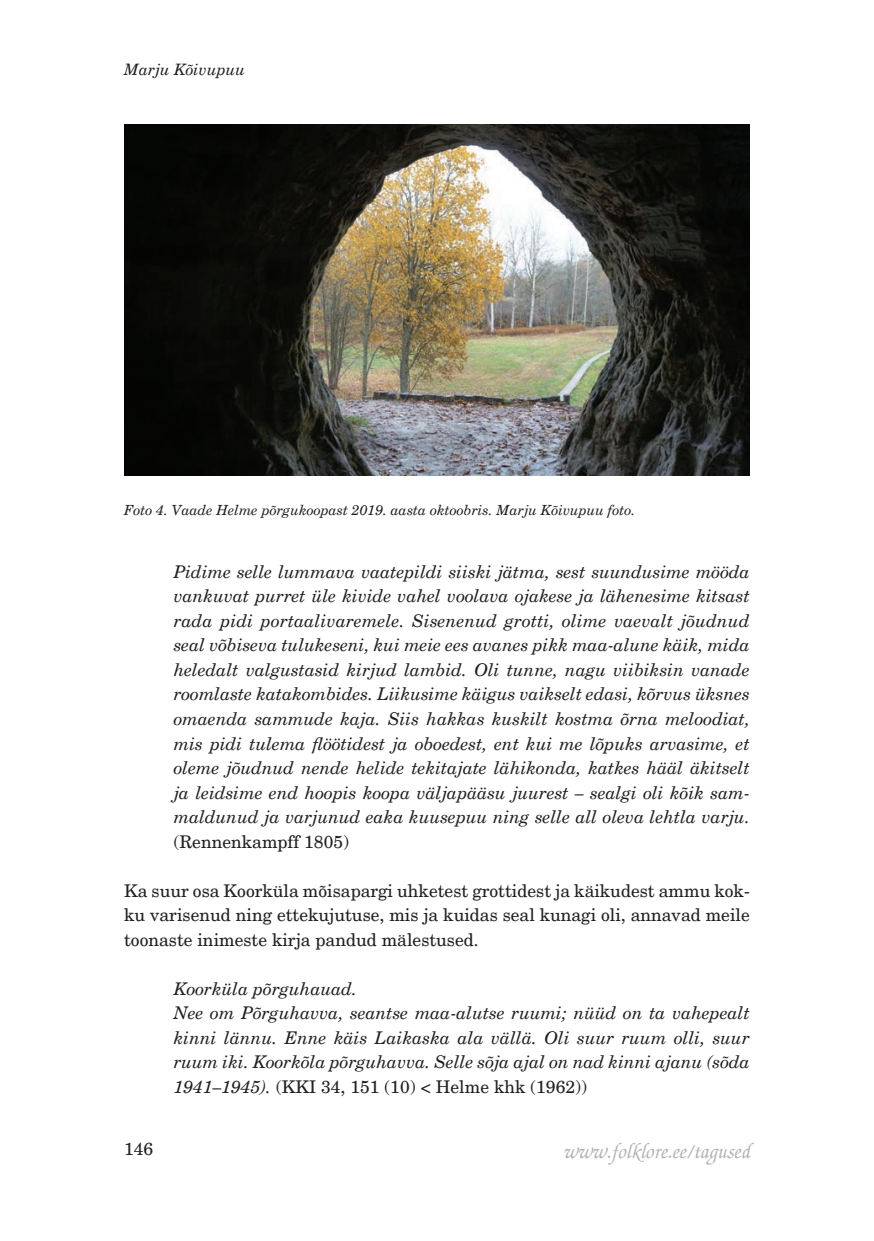
<style>
.page{position:relative;width:874px;height:1241px;background:#fff}
.page>*{position:absolute;margin:0;border:0;box-sizing:border-box;transform-origin:0 0}
.t1{font:italic 500 21px "Zapf Chancery";color:#b2b3b7}
.t2{font:italic 17.5px/24.5px "New Century Schlbk";color:#231f20;text-align:justify}
.t3{font:17.5px/24.5px "New Century Schlbk";color:#231f20;text-align:justify}
.t4{font:italic 15.75px "New Century Schlbk";color:#231f20}
.t5{font:italic 14px "New Century Schlbk";color:#231f20}
.s1{font-style:normal}
</style>
<div class="page">
<img style="left:124px;top:124px;width:625px;height:351px">
<p class="t4" style="left:124px;top:59px;width:122px">Marju Kõivupuu</p>
<p class="t5" style="left:124px;top:501px;width:512px">Foto 4. Vaade Helme põrgukoopast 2019. aasta oktoobris. Marju Kõivupuu foto.</p>
<p class="t2" style="left:174px;top:559px;width:577px">Pidime selle lummava vaatepildi siiski jätma, sest suundusime mööda vankuvat purret üle kivide vahel voolava ojakese ja lähenesime kitsast rada pidi portaalivaremele. Sisenenud grotti, olime vaevalt jõudnud seal võbiseva tulukeseni, kui meie ees avanes pikk maa-alune käik, mida heledalt valgustasid kirjud lambid. Oli tunne, nagu viibiksin vanade roomlaste katakombides. Liikusime käigus vaikselt edasi, kõrvus üksnes omaenda sammude kaja. Siis hakkas kuskilt kostma õrna meloodiat, mis pidi tulema flöötidest ja oboedest, ent kui me lõpuks arvasime, et oleme jõudnud nende helide tekitajate lähikonda, katkes hääl äkitselt ja leidsime end hoopis koopa väljapääsu juurest – sealgi oli kõik sam&shy;maldunud ja varjunud eaka kuusepuu ning selle all oleva lehtla varju.</p>
<p class="t3" style="left:174px;top:829px;width:177px">(Rennenkampff 1805)</p>
<p class="t3" style="left:124px;top:878px;width:627px">Ka suur osa Koorküla mõisapargi uhketest grottidest ja käikudest ammu kok&shy;ku varisenud ning ettekujutuse, mis ja kuidas seal kunagi oli, annavad meile toonaste inimeste kirja pandud mälestused.</p>
<p class="t2" style="left:174px;top:975px;width:577px;text-align:left">Koorküla põrguhauad.<br>Nee om Põrguhavva, seantse maa-alutse ruumi; nüüd on ta vahepealt kinni lännu. Enne käis Laikaska ala vällä. Oli suur ruum olli, suur ruum iki. Koorkõla põrguhavva. Selle sõja ajal on nad kinni ajanu (sõda 1941–1945). <span class="s1">(KKI 34, 151 (10) &lt; Helme khk (1962))</span></p>
<p class="t3" style="left:124px;top:1136px;width:31px">146</p>
<p class="t1" style="left:562px;top:1137px;width:188px">www.folklore.ee/tagused</p>
</div>
